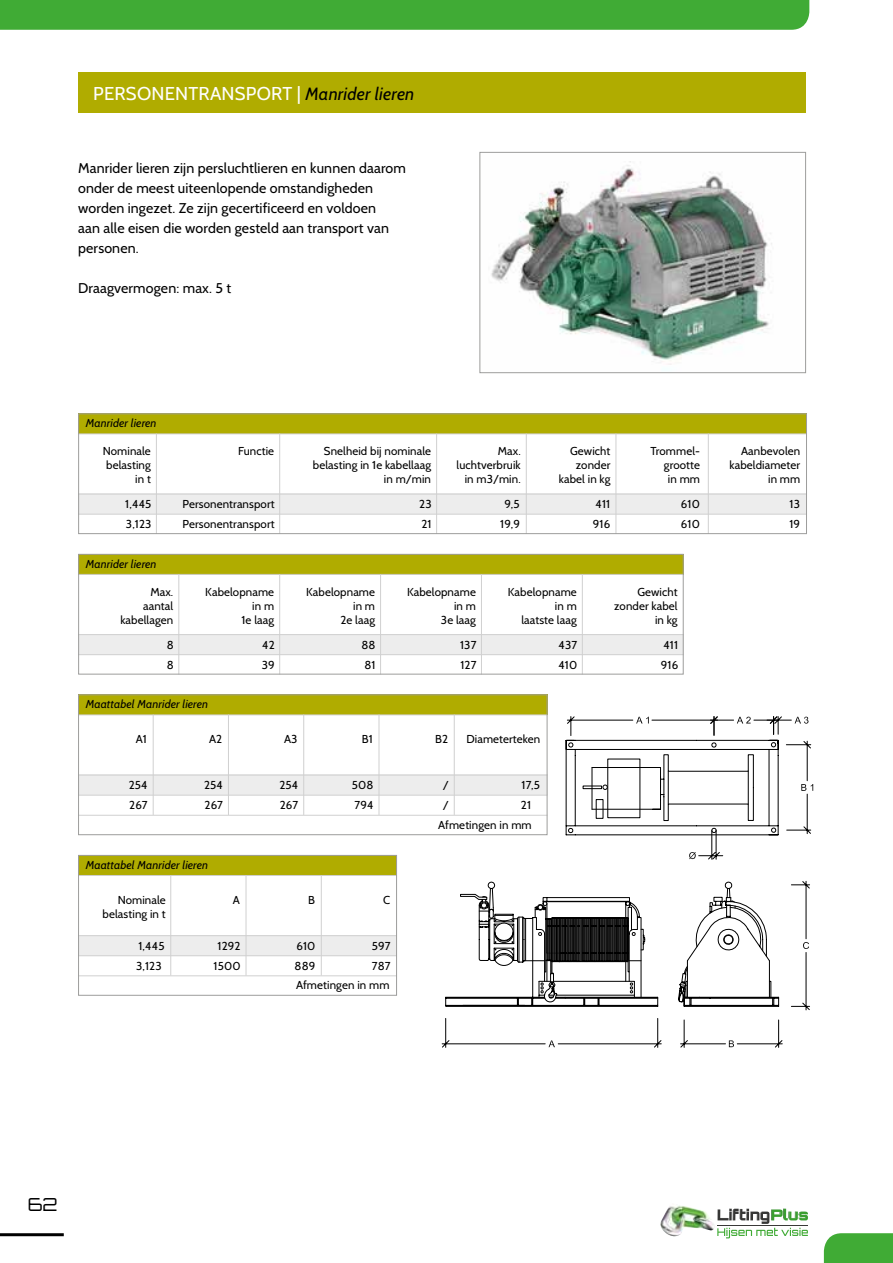
<style>
.page{position:relative;width:893px;height:1263px;background:#fff}
.page>*{position:absolute;margin:0;border:0;box-sizing:border-box;transform-origin:0 0}
.t1{font:18.6px "Cabin";letter-spacing:.01em;color:#fefefd}
.t2{font:300 18px "Orbitron";color:#000}
.t3{font:14.1px/20.1px "Cabin";letter-spacing:.01em;color:#000}
.t4{font:11.55px/13.8px "Cabin";letter-spacing:.01em;color:#000}
.t5{font:italic 11.55px "Cabin";letter-spacing:.01em;color:#000}
.s1{font-style:italic;font-size:17.7px;color:#000}
</style>
<div class="page">
<div style="left:78px;top:72px;width:728px;height:40px;background:#b0ac00"></div>
<img style="left:491px;top:161px;width:281px;height:204px">
<div style="left:480px;top:152px;width:326px;height:221px;border:1px solid #9d9d9c"></div>
<div style="left:78px;top:413px;width:729px;height:21px;background:#b0ac00"></div>
<div style="left:78px;top:494px;width:729px;height:20px;background:#ededed"></div>
<hr style="left:156px;top:434px;width:1px;height:100px;background:#d0d0d0">
<hr style="left:279px;top:434px;width:1px;height:100px;background:#d0d0d0">
<hr style="left:436px;top:434px;width:1px;height:100px;background:#d0d0d0">
<hr style="left:526px;top:434px;width:1px;height:100px;background:#d0d0d0">
<hr style="left:616px;top:434px;width:1px;height:100px;background:#d0d0d0">
<hr style="left:708px;top:434px;width:1px;height:100px;background:#d0d0d0">
<hr style="left:78px;top:494px;width:729px;height:1px;background:#d0d0d0">
<hr style="left:78px;top:514px;width:729px;height:1px;background:#d0d0d0">
<hr style="left:78px;top:434px;width:729px;height:1px;background:#d0d0d0">
<div style="left:78px;top:413px;width:729px;height:121px;border:1px solid #9d9d9c"></div>
<div style="left:78px;top:554px;width:605px;height:20px;background:#b0ac00"></div>
<div style="left:78px;top:634px;width:605px;height:20px;background:#ededed"></div>
<hr style="left:178px;top:574px;width:1px;height:100px;background:#d0d0d0">
<hr style="left:279px;top:574px;width:1px;height:100px;background:#d0d0d0">
<hr style="left:380px;top:574px;width:1px;height:100px;background:#d0d0d0">
<hr style="left:481px;top:574px;width:1px;height:100px;background:#d0d0d0">
<hr style="left:582px;top:574px;width:1px;height:100px;background:#d0d0d0">
<hr style="left:78px;top:634px;width:605px;height:1px;background:#d0d0d0">
<hr style="left:78px;top:654px;width:605px;height:1px;background:#d0d0d0">
<hr style="left:78px;top:574px;width:605px;height:1px;background:#d0d0d0">
<div style="left:78px;top:554px;width:605px;height:120px;border:1px solid #9d9d9c"></div>
<div style="left:78px;top:694px;width:469px;height:20px;background:#b0ac00"></div>
<div style="left:78px;top:775px;width:469px;height:20px;background:#ededed"></div>
<hr style="left:153px;top:715px;width:1px;height:100px;background:#d0d0d0">
<hr style="left:228px;top:715px;width:1px;height:100px;background:#d0d0d0">
<hr style="left:303px;top:715px;width:1px;height:100px;background:#d0d0d0">
<hr style="left:379px;top:715px;width:1px;height:100px;background:#d0d0d0">
<hr style="left:454px;top:715px;width:1px;height:100px;background:#d0d0d0">
<hr style="left:78px;top:775px;width:469px;height:1px;background:#d0d0d0">
<hr style="left:78px;top:815px;width:469px;height:1px;background:#d0d0d0">
<hr style="left:78px;top:795px;width:469px;height:1px;background:#d0d0d0">
<hr style="left:78px;top:715px;width:469px;height:1px;background:#d0d0d0">
<div style="left:78px;top:694px;width:469px;height:141px;border:1px solid #9d9d9c"></div>
<div style="left:78px;top:855px;width:319px;height:20px;background:#b0ac00"></div>
<div style="left:78px;top:935px;width:319px;height:20px;background:#ededed"></div>
<hr style="left:170px;top:875px;width:1px;height:100px;background:#d0d0d0">
<hr style="left:246px;top:875px;width:1px;height:100px;background:#d0d0d0">
<hr style="left:321px;top:875px;width:1px;height:100px;background:#d0d0d0">
<hr style="left:78px;top:935px;width:319px;height:1px;background:#d0d0d0">
<hr style="left:78px;top:975px;width:319px;height:1px;background:#d0d0d0">
<hr style="left:78px;top:955px;width:319px;height:1px;background:#d0d0d0">
<hr style="left:78px;top:875px;width:319px;height:1px;background:#d0d0d0">
<div style="left:78px;top:855px;width:319px;height:140px;border:1px solid #9d9d9c"></div>
<svg style="left:441px;top:880px;width:369px;height:168px"></svg>
<svg style="left:565px;top:716px;width:249px;height:144px"></svg>
<div style="left:0;top:0;width:809px;height:30px;background:#40ab35"></div>
<div style="left:824px;top:1233px;width:69px;height:30px;background:#40ab35"></div>
<hr style="left:0;top:1233px;width:64px;height:3px;background:#000">
<svg style="left:717px;top:1208px;width:91px;height:30px"></svg>
<img style="left:660px;top:1205px;width:54px;height:31px">
<h1 class="t1" style="left:93px;top:82px;width:323px">PERSONENTRANSPORT | <span class="s1">Manrider lieren</span></h1>
<p class="t3" style="left:78px;top:158px;width:329px">Manrider lieren zijn persluchtlieren en kunnen daarom onder de meest uiteenlopende omstandigheden worden ingezet. Ze zijn gecertificeerd en voldoen<br>aan alle eisen die worden gesteld aan transport van personen.</p>
<p class="t3" style="left:78px;top:278px;width:155px">Draagvermogen: max. 5 t</p>
<p class="t5" style="left:86px;top:416px;width:72px">Manrider lieren</p>
<p class="t4" style="left:103px;top:444px;width:50px;text-align:right">Nominale belasting in t</p>
<p class="t4" style="left:238px;top:444px;width:38px">Functie</p>
<p class="t4" style="left:313px;top:444px;width:120px;text-align:right">Snelheid bij nominale belasting in 1e kabellaag in m/min</p>
<p class="t4" style="left:456px;top:444px;width:66px;text-align:right">Max. luchtverbruik in m3/min.</p>
<p class="t4" style="left:559px;top:444px;width:53px;text-align:right">Gewicht zonder kabel in kg</p>
<p class="t4" style="left:651px;top:444px;width:51px;text-align:right">Trommel&shy;grootte<br>in mm</p>
<p class="t4" style="left:730px;top:444px;width:72px;text-align:right">Aanbevolen kabeldiameter in mm</p>
<p class="t4" style="left:125px;top:494px;width:28px;line-height:20.1px">1,445<br>3,123</p>
<p class="t4" style="left:183px;top:494px;width:94px;line-height:20.1px">Personentransport<br>Personentransport</p>
<p class="t4" style="left:419px;top:494px;width:14px;line-height:20.1px">23<br>21</p>
<p class="t4" style="left:500px;top:494px;width:21px;line-height:20.1px;text-align:center">9,5<br>19,9</p>
<p class="t4" style="left:593px;top:494px;width:19px;line-height:20.1px">411<br>916</p>
<p class="t4" style="left:681px;top:494px;width:20px;line-height:20.1px">610<br>610</p>
<p class="t4" style="left:789px;top:494px;width:12px;line-height:20.1px">13<br>19</p>
<p class="t5" style="left:86px;top:557px;width:72px">Manrider lieren</p>
<p class="t4" style="left:120px;top:585px;width:54px;text-align:right">Max. aantal kabellagen</p>
<p class="t4" style="left:205px;top:585px;width:70px;text-align:right">Kabelopname in m<br>1e laag</p>
<p class="t4" style="left:306px;top:585px;width:70px;text-align:right">Kabelopname in m<br>2e laag</p>
<p class="t4" style="left:407px;top:585px;width:70px;text-align:right">Kabelopname in m<br>3e laag</p>
<p class="t4" style="left:508px;top:585px;width:70px;text-align:right">Kabelopname in m<br>laatste laag</p>
<p class="t4" style="left:614px;top:585px;width:65px;text-align:right">Gewicht zonder kabel in kg</p>
<p class="t4" style="left:167px;top:634px;width:9px;line-height:20.1px">8<br>8</p>
<p class="t4" style="left:262px;top:634px;width:14px;line-height:20.1px">42<br>39</p>
<p class="t4" style="left:361px;top:634px;width:16px;line-height:20.1px">88<br>81</p>
<p class="t4" style="left:460px;top:634px;width:18px;line-height:20.1px">137<br>127</p>
<p class="t4" style="left:558px;top:634px;width:20px;line-height:20.1px">437<br>410</p>
<p class="t4" style="left:661px;top:634px;width:19px;line-height:20.1px">411<br>916</p>
<p class="t5" style="left:86px;top:697px;width:124px">Maattabel Manrider lieren</p>
<p class="t4" style="left:136px;top:732px;width:13px">A1</p>
<p class="t4" style="left:209px;top:732px;width:15px">A2</p>
<p class="t4" style="left:284px;top:732px;width:15px">A3</p>
<p class="t4" style="left:362px;top:732px;width:13px">B1</p>
<p class="t4" style="left:435px;top:732px;width:14px">B2</p>
<p class="t4" style="left:466px;top:732px;width:75px">Diameterteken</p>
<p class="t4" style="left:129px;top:775px;width:20px;line-height:20.1px">254<br>267</p>
<p class="t4" style="left:204px;top:775px;width:20px;line-height:20.1px">254<br>267</p>
<p class="t4" style="left:279px;top:775px;width:20px;line-height:20.1px">254<br>267</p>
<p class="t4" style="left:352px;top:775px;width:23px;line-height:20.1px">508<br>794</p>
<p class="t4" style="left:443px;top:775px;width:8px;line-height:20.1px">/ /</p>
<p class="t4" style="left:521px;top:775px;width:21px;line-height:20.1px">17,5<br>21</p>
<p class="t5" style="left:86px;top:858px;width:124px">Maattabel Manrider lieren</p>
<p class="t4" style="left:103px;top:893px;width:65px;text-align:right">Nominale belasting in t</p>
<p class="t4" style="left:233px;top:893px;width:9px">A</p>
<p class="t4" style="left:308px;top:893px;width:8px">B</p>
<p class="t4" style="left:383px;top:893px;width:9px">C</p>
<p class="t4" style="left:136px;top:935px;width:30px;line-height:20.1px">1,445<br>3,123</p>
<p class="t4" style="left:213px;top:935px;width:29px;line-height:20.1px;text-align:center">1292<br>1500</p>
<p class="t4" style="left:295px;top:935px;width:22px;line-height:20.1px">610<br>889</p>
<p class="t4" style="left:372px;top:935px;width:20px;line-height:20.1px">597<br>787</p>
<p class="t4" style="left:296px;top:978px;width:95px">Afmetingen in mm</p>
<p class="t4" style="left:438px;top:817px;width:95px">Afmetingen in mm</p>
<h2 class="t2" style="left:28px;top:1193px;width:31px">62</h2>
</div>
